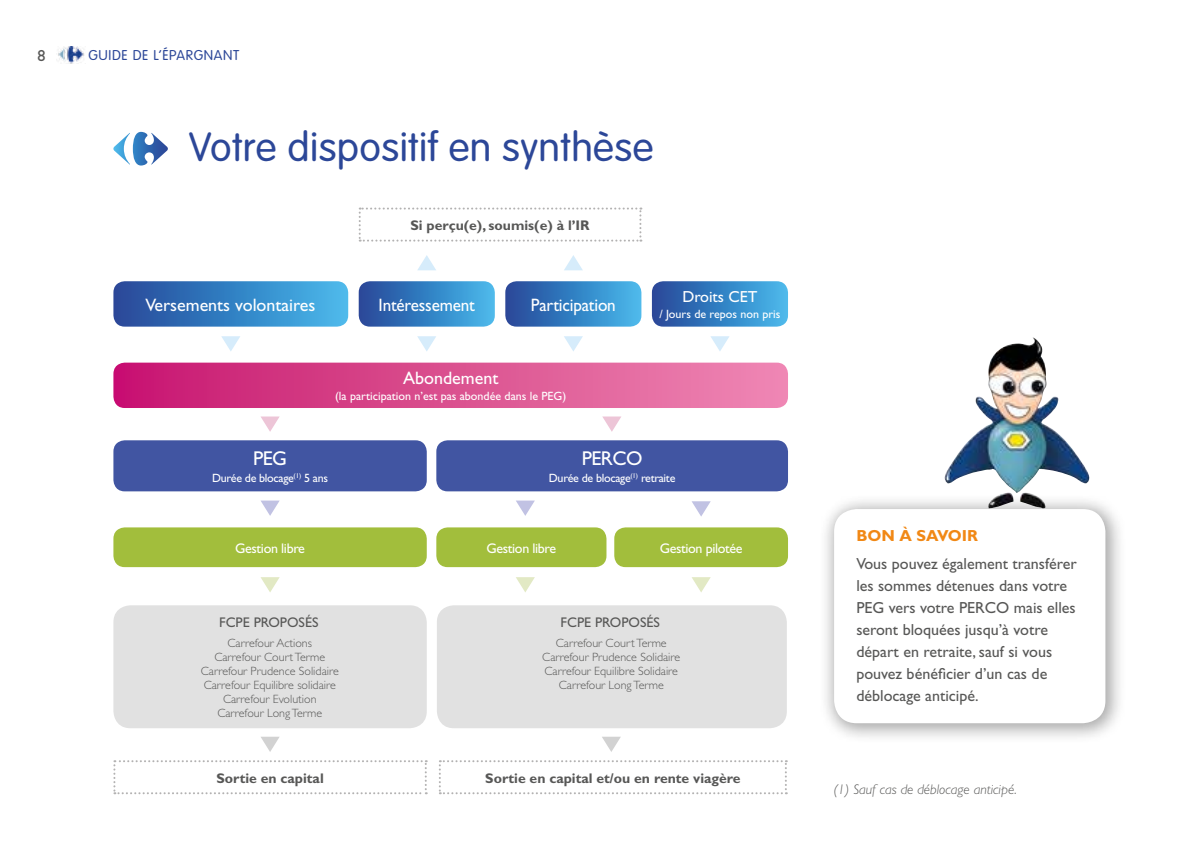
<style>
.page{position:relative;width:1191px;height:851px;background:#fff}
.page>*{position:absolute;margin:0;border:0;box-sizing:border-box;transform-origin:0 0}
.t1{font:300 40px "VAG Rounded";letter-spacing:.01em;color:#2c4798}
.t2{font:20px "Gill Sans";letter-spacing:-.025em;color:#fff}
.t3{font:18px "Gill Sans";letter-spacing:-.005em;color:#fff}
.t4{font:18px "Gill Sans";letter-spacing:-.005em;color:#fff;scale:.95 1}
.t5{font:16px/22px "Gill Sans";color:#575756}
.t6{font:700 16px "Gill Sans";color:#f18815}
.t7{font:16px "Gill Sans";color:#fff}
.t8{font:700 14px "Gill Sans";color:#575756}
.t9{font:14px "Gill Sans";letter-spacing:-.025em;color:#fff}
.t10{font:italic 300 14px "Gill Sans";color:#575756}
.t11{font:14px "Gill Sans";color:#575756}
.t12{font:300 14px "VAG Rounded";letter-spacing:.05em;color:#2c4798}
.t13{font:300 12px/14px "Gill Sans";color:#575756;text-align:center}
.t14{font:12px "Gill Sans";color:#fff}
.t15{font:12px "Gill Sans";letter-spacing:-.025em;color:#fff}
</style>
<div class="page">
<img style="left:58px;top:47px;width:26px;height:17px">
<svg style="left:359px;top:281px;width:136px;height:45px;background:#3983c3"></svg>
<svg style="left:113px;top:281px;width:235px;height:45px;background:#3882c3"></svg>
<svg style="left:113px;top:362px;width:675px;height:46px;background:#db5292"></svg>
<svg style="left:652px;top:281px;width:136px;height:45px;background:#3982c3"></svg>
<svg style="left:505px;top:281px;width:136px;height:45px;background:#3982c3"></svg>
<svg style="left:359px;top:207px;width:282px;height:34px"></svg>
<svg style="left:113px;top:760px;width:314px;height:34px"></svg>
<svg style="left:439px;top:760px;width:348px;height:34px"></svg>
<svg style="left:417px;top:255px;width:19px;height:15px"></svg>
<svg style="left:564px;top:255px;width:19px;height:15px"></svg>
<svg style="left:417px;top:336px;width:19px;height:15px"></svg>
<svg style="left:261px;top:416px;width:19px;height:16px"></svg>
<svg style="left:602px;top:416px;width:19px;height:16px"></svg>
<svg style="left:221px;top:336px;width:19px;height:15px"></svg>
<svg style="left:564px;top:336px;width:19px;height:15px"></svg>
<svg style="left:710px;top:336px;width:19px;height:15px"></svg>
<div style="left:436px;top:440px;width:352px;height:51px;background:#4155a2;border-radius:11px"></div>
<div style="left:113px;top:440px;width:314px;height:51px;background:#4155a2;border-radius:11px"></div>
<div style="left:113px;top:527px;width:314px;height:40px;background:#a2be3c;border-radius:11px"></div>
<div style="left:436px;top:527px;width:170px;height:40px;background:#a2be3c;border-radius:11px"></div>
<div style="left:614px;top:527px;width:174px;height:40px;background:#a2be3c;border-radius:11px"></div>
<svg style="left:261px;top:500px;width:19px;height:16px"></svg>
<svg style="left:692px;top:501px;width:18px;height:15px"></svg>
<svg style="left:516px;top:500px;width:19px;height:16px"></svg>
<svg style="left:516px;top:577px;width:19px;height:15px"></svg>
<svg style="left:260px;top:577px;width:20px;height:15px"></svg>
<svg style="left:692px;top:577px;width:18px;height:15px"></svg>
<svg style="left:261px;top:736px;width:18px;height:16px"></svg>
<svg style="left:602px;top:736px;width:19px;height:16px"></svg>
<div style="left:113px;top:605px;width:314px;height:123px;background:#e1e1e1;border-radius:17px"></div>
<div style="left:437px;top:605px;width:350px;height:123px;background:#e1e1e1;border-radius:17px"></div>
<svg style="left:113px;top:132px;width:55px;height:33px"></svg>
<div style="left:818px;top:493px;width:308px;height:251px;background:#000;opacity:.35"></div>
<div style="left:834px;top:509px;width:271px;height:214px;background:#fff;border-radius:23px"></div>
<img style="left:942px;top:337px;width:150px;height:171px">
<h3 class="t5" style="left:37px;top:44px;width:9px">8</h3>
<p class="t12" style="left:88px;top:47px;width:152px">GUIDE DE L’ÉPARGNANT</p>
<h1 class="t1" style="left:189px;top:124px;width:466px">Votre dispositif en synthèse</h1>
<p class="t8" style="left:410px;top:217px;width:181px">Si perçu(e), soumis(e) à l’IR</p>
<h3 class="t3" style="left:145px;top:294px;width:172px">Versements volontaires</h3>
<h3 class="t4" style="left:378px;top:294px;width:103px">Intéressement</h3>
<h3 class="t4" style="left:531px;top:294px;width:91px">Participation</h3>
<h3 class="t3" style="left:403px;top:367px;width:97px">Abondement</h3>
<p class="t14" style="left:335px;top:389px;width:233px">(la participation n’est pas abondée dans le PEG)</p>
<h3 class="t7" style="left:682px;top:287px;width:77px">Droits CET</h3>
<p class="t14" style="left:659px;top:307px;width:122px">/ Jours de repos non pris</p>
<h2 class="t2" style="left:253px;top:446px;width:35px">PEG</h2>
<p class="t15" style="left:212px;top:470px;width:117px">Durée de blocage<sup>(1)</sup> 5 ans</p>
<h2 class="t2" style="left:582px;top:446px;width:62px">PERCO</h2>
<p class="t15" style="left:549px;top:470px;width:128px">Durée de blocage<sup>(1)</sup> retraite</p>
<p class="t9" style="left:235px;top:539px;width:71px">Gestion libre</p>
<p class="t9" style="left:486px;top:539px;width:71px">Gestion libre</p>
<p class="t9" style="left:659px;top:539px;width:84px">Gestion pilotée</p>
<p class="t11" style="left:219px;top:614px;width:101px">FCPE PROPOSÉS</p>
<p class="t13" style="left:201px;top:636px;width:139px">Carrefour Actions<br>Carrefour Court Terme<br>Carrefour Prudence Solidaire<br>Carrefour Equilibre solidaire<br>Carrefour Evolution<br>Carrefour Long Terme</p>
<p class="t11" style="left:560px;top:614px;width:101px">FCPE PROPOSÉS</p>
<p class="t13" style="left:542px;top:636px;width:139px">Carrefour Court Terme<br>Carrefour Prudence Solidaire<br>Carrefour Equilibre Solidaire<br>Carrefour Long Terme</p>
<p class="t8" style="left:216px;top:769px;width:109px">Sortie en capital</p>
<p class="t8" style="left:485px;top:769px;width:257px">Sortie en capital et/ou en rente viagère</p>
<h3 class="t6" style="left:856px;top:526px;width:123px">BON À SAVOIR</h3>
<h3 class="t5" style="left:856px;top:552px;width:222px">Vous pouvez également transférer les sommes détenues dans votre<br>PEG vers votre PERCO mais elles seront bloquées jusqu’à votre départ en retraite, sauf si vous pouvez bénéficier d’un cas de déblocage anticipé.</h3>
<p class="t10" style="left:833px;top:781px;width:184px">(1) Sauf cas de déblocage anticipé.</p>
</div>
